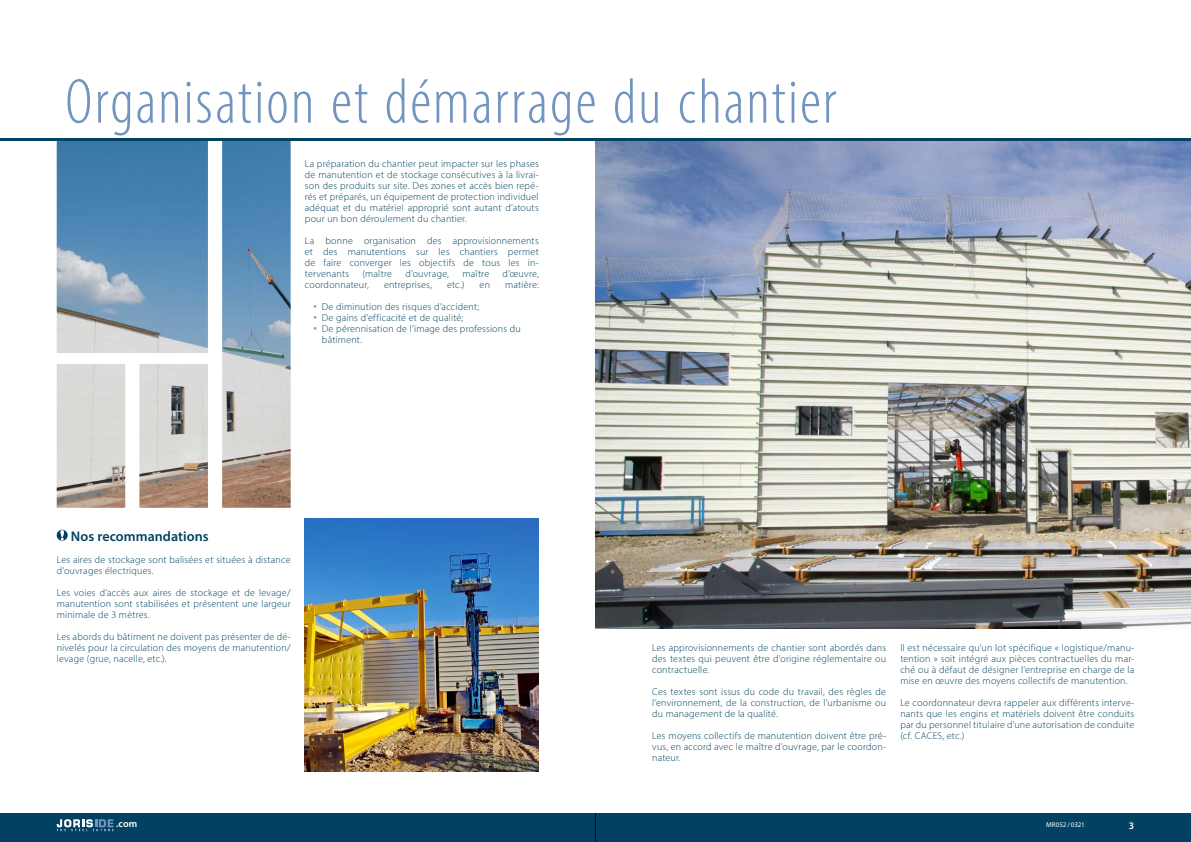
<style>
.page{position:relative;width:1191px;height:842px;background:#fff}
.page>*{position:absolute;margin:0;border:0;box-sizing:border-box;transform-origin:0 0}
.Spread_titel{font:300 condensed 64px "Myriad Pro";letter-spacing:.025em;color:#7295c0}
.Kop_NEW{font:600 14px "Myriad Pro";letter-spacing:.005em;color:#024161}
.BASIS_NEW{font:300 10px/11px "Myriad Pro";letter-spacing:.02em;color:#024161;text-align:justify}
.t1{font:600 10px "Myriad Pro";color:#fff}
.t2{font:7px "Myriad Pro";color:#fff}
.s1{font-size:14px;color:#7295c0}
</style>
<div class="page">
<svg style="left:57px;top:530px;width:11px;height:11px"></svg>
<img style="left:595px;top:141px;width:596px;height:488px">
<img style="left:305px;top:519px;width:234px;height:252px">
<img style="left:57px;top:141px;width:234px;height:367px">
<div style="left:595px;top:814px;width:596px;height:28px;background:#024161"></div>
<div style="left:0;top:814px;width:595px;height:28px;background:#024161"></div>
<svg style="left:57px;top:819px;width:56px;height:12px"></svg>
<hr style="left:0;top:138px;width:1191px;height:3px;background:#024161">
<p class="Spread_titel" style="left:65px;top:64px;width:773px">Organisation et démarrage du chantier</p>
<p class="BASIS_NEW" style="left:305px;top:158px;width:235px">La préparation du chantier peut impacter sur les phases de manutention et de stockage consécutives à la livrai&shy;son des produits sur site. Des zones et accès bien repé&shy;rés et préparés, un équipement de protection individuel adéquat et du matériel approprié sont autant d’atouts pour un bon déroulement du chantier.</p>
<p class="BASIS_NEW" style="left:305px;top:235px;width:235px">La bonne organisation des approvisionnements et des manutentions sur les chantiers permet de faire converger les objectifs de tous les in&shy;tervenants</p>
<p class="BASIS_NEW" style="left:362px;top:268px;width:31px">(maître</p>
<p class="BASIS_NEW" style="left:405px;top:268px;width:45px">d’ouvrage,</p>
<p class="BASIS_NEW" style="left:462px;top:268px;width:28px">maître</p>
<p class="BASIS_NEW" style="left:502px;top:268px;width:38px">d’œuvre,</p>
<p class="BASIS_NEW" style="left:305px;top:279px;width:65px">coordonnateur,</p>
<p class="BASIS_NEW" style="left:384px;top:279px;width:49px">entreprises,</p>
<p class="BASIS_NEW" style="left:447px;top:279px;width:19px">etc.)</p>
<p class="BASIS_NEW" style="left:479px;top:279px;width:12px">en</p>
<p class="BASIS_NEW" style="left:505px;top:279px;width:35px">matière:</p>
<p class="BASIS_NEW" style="left:313px;top:301px;width:167px"><span class="s1">•</span> De diminution des risques d’accident;</p>
<p class="BASIS_NEW" style="left:313px;top:312px;width:151px"><span class="s1">•</span> De gains d’efficacité et de qualité;</p>
<p class="BASIS_NEW" style="left:322px;top:323px;width:200px;text-indent:-9px"><span class="s1">•</span> De pérennisation de l’image des professions du bâtiment.</p>
<p class="Kop_NEW" style="left:71px;top:527px;width:139px">Nos recommandations</p>
<p class="BASIS_NEW" style="left:57px;top:554px;width:235px">Les aires de stockage sont balisées et situées à distance d’ouvrages électriques.</p>
<p class="BASIS_NEW" style="left:57px;top:587px;width:235px">Les voies d’accès aux aires de stockage et de levage/ manutention sont stabilisées et présentent une largeur minimale de 3 mètres.</p>
<p class="BASIS_NEW" style="left:57px;top:631px;width:235px">Les abords du bâtiment ne doivent pas présenter de dé&shy;nivelés pour la circulation des moyens de manutention/ levage (grue, nacelle, etc.).</p>
<p class="BASIS_NEW" style="left:652px;top:642px;width:235px">Les approvisionnements de chantier sont abordés dans des textes qui peuvent être d’origine réglementaire ou contractuelle.</p>
<p class="BASIS_NEW" style="left:652px;top:686px;width:235px">Ces textes sont issus du code du travail, des règles de l’environnement, de la construction, de l’urbanisme ou du management de la qualité.</p>
<p class="BASIS_NEW" style="left:652px;top:730px;width:235px">Les moyens collectifs de manutention doivent être pré&shy;vus, en accord avec le maître d’ouvrage, par le coordon&shy;nateur.</p>
<p class="BASIS_NEW" style="left:900px;top:642px;width:235px">Il est nécessaire qu’un lot spécifique « logistique/manu&shy;tention » soit intégré aux pièces contractuelles du mar&shy;ché ou à défaut de désigner l’entreprise en charge de la mise en œuvre des moyens collectifs de manutention.</p>
<p class="BASIS_NEW" style="left:900px;top:697px;width:235px">Le coordonnateur devra rappeler aux différents interve&shy;nants que les engins et matériels doivent être conduits par du personnel titulaire d’une autorisation de conduite (cf. CACES, etc.)</p>
<p class="t1" style="left:116px;top:818px;width:22px">.com</p>
<p class="t2" style="left:1046px;top:820px;width:40px">MR052 / 0321</p>
<p class="t1" style="left:1128px;top:819px;width:7px">3</p>
</div>
